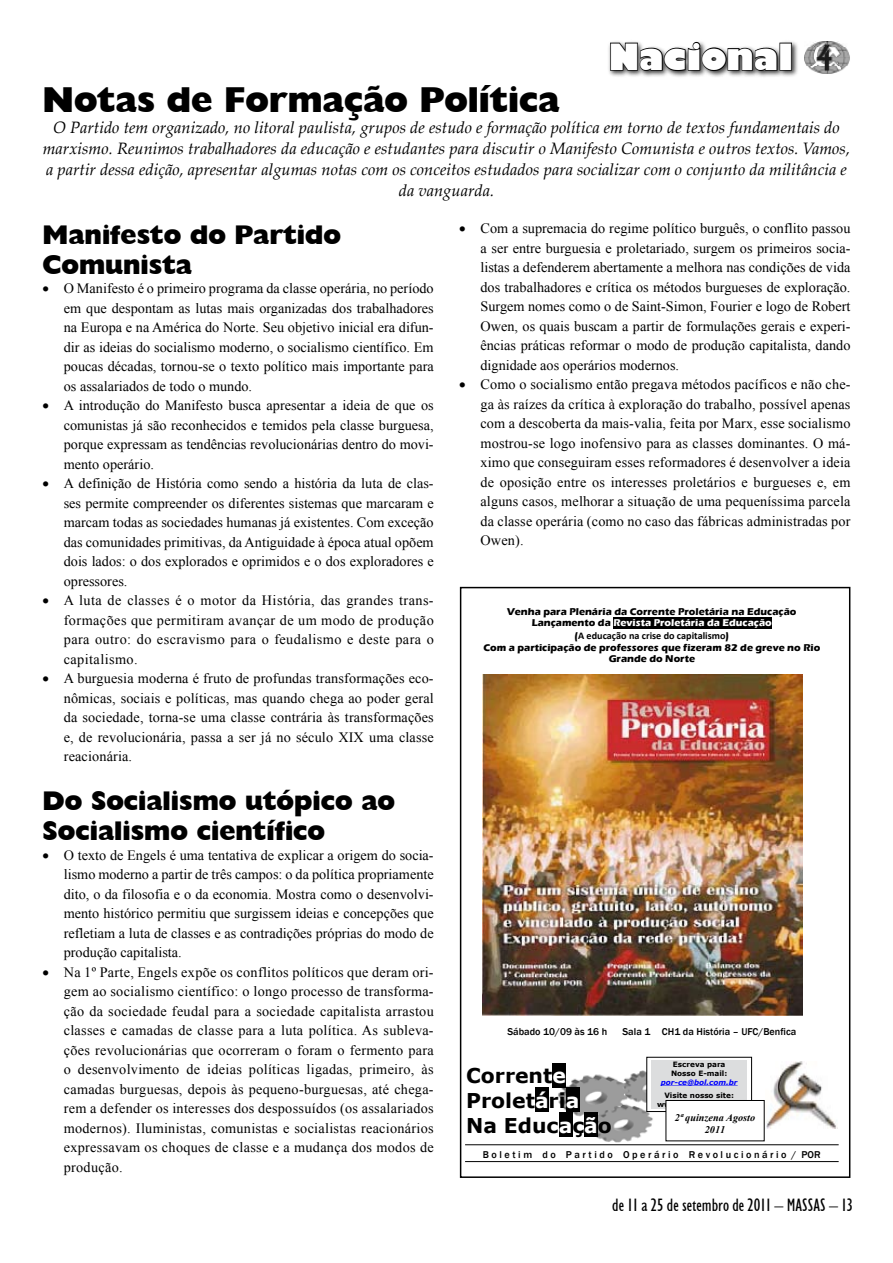
<style>
.page{position:relative;width:893px;height:1263px;background:#fff}
.page>*{position:absolute;margin:0;border:0;box-sizing:border-box;transform-origin:0 0}
.t1{font:800 36px "Humanist 521 BT";color:#000}
.t2{font:800 36px "Humanist 521 BT";color:#fff}
.t3{font:800 27px/30px "Humanist 521 BT";color:#000}
.t4{font:700 20.4px/24.8px "Verdana";color:#000}
.t5{font:condensed 18px "Humanist 521 BT";color:#000}
.t6{font:italic 16.5px/21px "Palatino Linotype";color:#000;text-align:center}
.t7{font:14.25px/19.5px "Times New Roman";color:#000;text-align:justify}
.t8{font:700 10.2px/11.9px "Eras ITC";color:#000;text-align:center}
.t9{font:500 10.2px "Franklin Gothic";color:#000}
.t10{font:700 10.2px "Calibri";color:#000}
.t11{font:italic 700 10.2px/11.7px "Times New Roman";color:#000;text-align:center}
.t12{font:700 7.35px/8.9px "Verdana";color:#000}
.t13{font:italic 700 7.35px "Verdana";color:#00f}
.s1{color:#fff}
.s2{font-family:"Eras ITC"}
</style>
<div class="page">
<img style="left:805px;top:42px;width:45px;height:32px">
<div style="left:606px;top:39px;width:194px;height:40px;background:#000;opacity:.75"></div>
<svg style="left:609px;top:41px;width:169px;height:31px"></svg>
<div style="left:779px;top:43px;width:13px;height:28px;border:2px solid #000"></div>
<img style="left:482px;top:675px;width:320px;height:340px">
<img style="left:553px;top:1070px;width:128px;height:72px">
<div style="left:613px;top:617px;width:159px;height:12px;background:#000"></div>
<div style="left:552px;top:1063px;width:14px;height:24px;background:#000"></div>
<div style="left:535px;top:1087px;width:14px;height:25px;background:#000"></div>
<div style="left:566px;top:1087px;width:13px;height:25px;background:#000"></div>
<div style="left:559px;top:1112px;width:13px;height:25px;background:#000"></div>
<div style="left:584px;top:1112px;width:14px;height:25px;background:#000"></div>
<hr style="left:465px;top:1144px;width:374px;height:1px;background:#000">
<hr style="left:465px;top:1161px;width:374px;height:1px;background:#000">
<img style="left:766px;top:1062px;width:71px;height:66px">
<div style="left:647px;top:1057px;width:105px;height:54px;background:#fff"></div>
<div style="left:646px;top:1057px;width:106px;height:55px;border:1px solid #000"></div>
<div style="left:651px;top:1060px;width:96px;height:9px;background:#dcddde"></div>
<div style="left:651px;top:1069px;width:96px;height:9px;background:#dcddde"></div>
<div style="left:651px;top:1078px;width:96px;height:9px;background:#dcddde"></div>
<hr style="left:661px;top:1086px;width:77px;height:1px;background:#00f">
<hr style="left:651px;top:1087px;width:96px;height:4px;background:#dcddde">
<div style="left:651px;top:1091px;width:96px;height:9px;background:#dcddde"></div>
<div style="left:651px;top:1100px;width:96px;height:9px;background:#dcddde"></div>
<div style="left:666px;top:1100px;width:98px;height:41px;background:#fff"></div>
<div style="left:666px;top:1100px;width:98px;height:41px;border:1px solid #000"></div>
<div style="left:460px;top:587px;width:390px;height:591px;border:2px solid #000"></div>
<h1 class="t2" style="left:609px;top:34px;width:186px">Nacional</h1>
<h1 class="t1" style="left:43px;top:78px;width:519px">Notas de Formação Política</h1>
<p class="t6" style="left:43px;top:117px;width:809px">O Partido tem organizado, no litoral paulista, grupos de estudo e formação política em torno de textos fundamentais do marxismo. Reunimos trabalhadores da educação e estudantes para discutir o Manifesto Comunista e outros textos. Vamos, a partir dessa edição, apresentar algumas notas com os conceitos estudados para socializar com o conjunto da militância e da vanguarda.</p>
<h2 class="t3" style="left:43px;top:219px;width:300px">Manifesto do Partido<br>Comunista</h2>
<p class="t7" style="left:64px;top:279px;width:371px;text-indent:-21px">• O Manifesto é o primeiro programa da classe operária, no período em que despontam as lutas mais organizadas dos trabalhadores na Europa e na América do Norte. Seu objetivo inicial era difun&shy;dir as ideias do socialismo moderno, o socialismo científico. Em poucas décadas, tornou-se o texto político mais importante para os assalariados de todo o mundo.</p>
<p class="t7" style="left:64px;top:396px;width:371px;text-indent:-21px">• A introdução do Manifesto busca apresentar a ideia de que os comunistas já são reconhecidos e temidos pela classe burguesa, porque expressam as tendências revolucionárias dentro do movi&shy;mento operário.</p>
<p class="t7" style="left:64px;top:474px;width:371px;text-indent:-21px">• A definição de História como sendo a história da luta de clas&shy;ses permite compreender os diferentes sistemas que marcaram e marcam todas as sociedades humanas já existentes. Com exceção das comunidades primitivas, da Antiguidade à época atual opõem dois lados: o dos explorados e oprimidos e o dos exploradores e opressores.</p>
<p class="t7" style="left:64px;top:591px;width:371px;text-indent:-21px">• A luta de classes é o motor da História, das grandes trans&shy;formações que permitiram avançar de um modo de produção para outro: do escravismo para o feudalismo e deste para o capitalismo.</p>
<p class="t7" style="left:64px;top:669px;width:372px;text-indent:-21px">• A burguesia moderna é fruto de profundas transformações eco&shy;nômicas, sociais e políticas, mas quando chega ao poder geral da sociedade, torna-se uma classe contrária às transformações e, de revolucionária, passa a ser já no século XIX uma classe reacionária.</p>
<h2 class="t3" style="left:43px;top:785px;width:354px">Do Socialismo utópico ao<br>Socialismo científico</h2>
<p class="t7" style="left:64px;top:845px;width:371px;text-indent:-21px">• O texto de Engels é uma tentativa de explicar a origem do socia&shy;lismo moderno a partir de três campos: o da política propriamente dito, o da filosofia e o da economia. Mostra como o desenvolvi&shy;mento histórico permitiu que surgissem ideias e concepções que refletiam a luta de classes e as contradições próprias do modo de produção capitalista.</p>
<p class="t7" style="left:64px;top:962px;width:372px;text-indent:-21px">• Na 1º Parte, Engels expõe os conflitos políticos que deram ori&shy;gem ao socialismo científico: o longo processo de transforma&shy;ção da sociedade feudal para a sociedade capitalista arrastou classes e camadas de classe para a luta política. As subleva&shy;ções revolucionárias que ocorreram o foram o fermento para o desenvolvimento de ideias políticas ligadas, primeiro, às camadas burguesas, depois às pequeno-burguesas, até chega&shy;rem a defender os interesses dos despossuídos (os assalariados modernos). Iluministas, comunistas e socialistas reacionários expressavam os choques de classe e a mudança dos modos de produção.</p>
<p class="t7" style="left:480px;top:218px;width:371px;text-indent:-21px">• Com a supremacia do regime político burguês, o conflito passou a ser entre burguesia e proletariado, surgem os primeiros socia&shy;listas a defenderem abertamente a melhora nas condições de vida dos trabalhadores e crítica os métodos burgueses de exploração.<br>Surgem nomes como o de Saint-Simon, Fourier e logo de Robert Owen, os quais buscam a partir de formulações gerais e experi&shy;ências práticas reformar o modo de produção capitalista, dando dignidade aos operários modernos.</p>
<p class="t7" style="left:480px;top:374px;width:371px;text-indent:-21px">• Como o socialismo então pregava métodos pacíficos e não che&shy;ga às raízes da crítica à exploração do trabalho, possível apenas com a descoberta da mais-valia, feita por Marx, esse socialismo mostrou-se logo inofensivo para as classes dominantes. O má&shy;ximo que conseguiram esses reformadores é desenvolver a ideia de oposição entre os interesses proletários e burgueses e, em alguns casos, melhorar a situação de uma pequeníssima parcela da classe operária (como no caso das fábricas administradas por Owen).</p>
<p class="t8" style="left:507px;top:605px;width:291px">Venha para Plenária da Corrente Proletária na Educação<br>Lançamento da <span class="s1">Revista Proletária da Educação</span></p>
<p class="t10" style="left:574px;top:629px;width:156px"><span class="s2">(</span>A educação na crise do capitalismo<span class="s2">)</span></p>
<p class="t8" style="left:483px;top:641px;width:338px">Com a participação de professores que fizeram 82 de greve no Rio<br>Grande do Norte</p>
<p class="t9" style="left:507px;top:1025px;width:101px">Sábado 10/09 às 16 h</p>
<p class="t9" style="left:622px;top:1025px;width:175px">Sala 1 CH1 da História – UFC/Benfica</p>
<h3 class="t4" style="left:466px;top:1063px;width:147px">Corrent<span class="s1">e<br></span>Prolet<span class="s1">á</span>ri<span class="s1">a<br></span>Na Educ<span class="s1">a</span>ç<span class="s1">ã</span>o</h3>
<p class="t9" style="left:483px;top:1148px;width:339px">B o l e t i m d o P a r t i d o O p e r á r i o R e v o l u c i o n á r i o / POR</p>
<p class="t12" style="left:671px;top:1060px;width:58px">Escreva para<br>Nosso E-mail:</p>
<p class="t13" style="left:661px;top:1078px;width:78px">por-ce@bol.com.br</p>
<p class="t12" style="left:664px;top:1091px;width:71px">Visite nosso site:</p>
<p class="t11" style="left:675px;top:1112px;width:82px">2ª quinzena Agosto<br>2011</p>
<p class="t5" style="left:612px;top:1194px;width:241px">de 11 a 25 de setembro de 2011 – MASSAS – 13</p>
</div>
